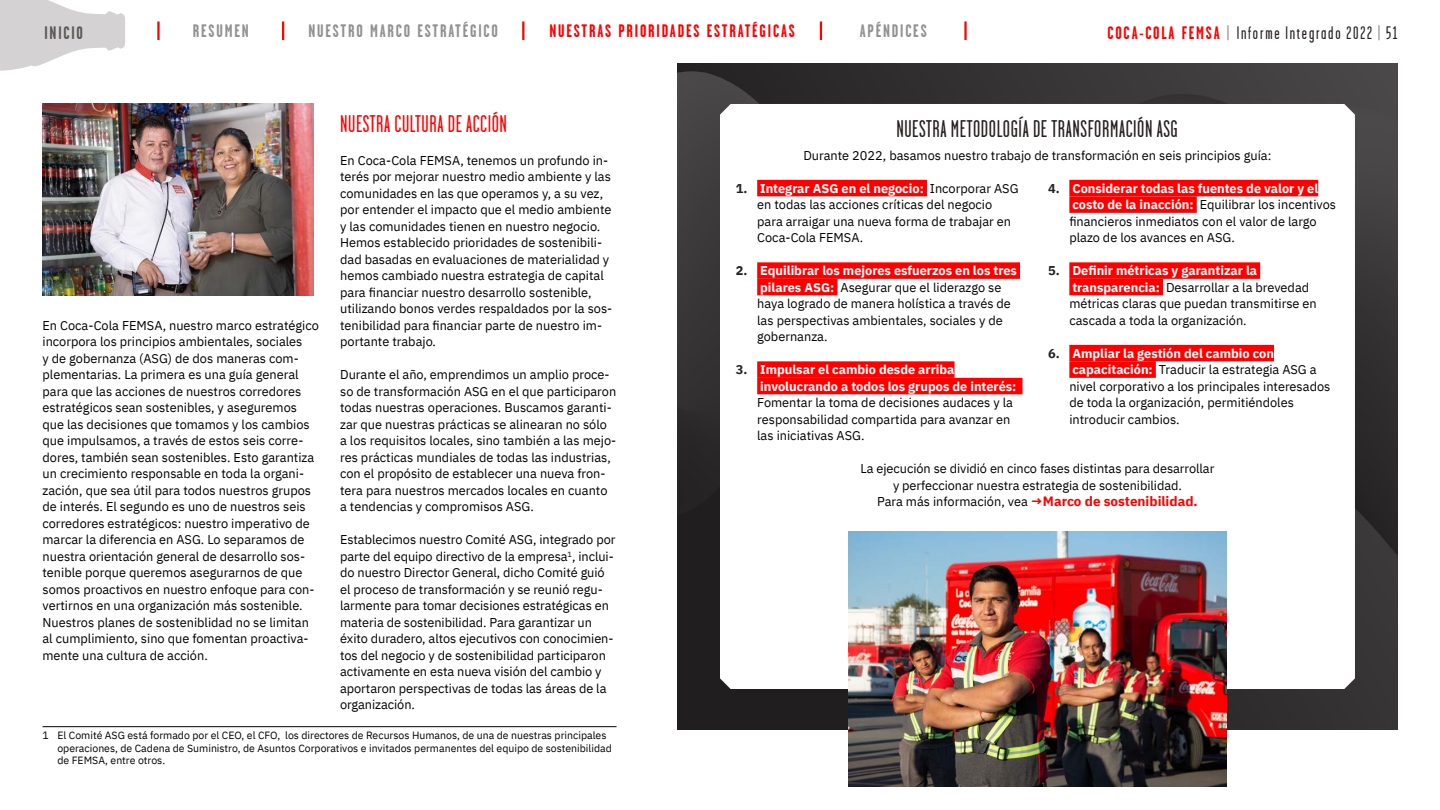
<style>
.page{position:relative;width:1440px;height:810px;background:#fff}
.page>*{position:absolute;margin:0;border:0;box-sizing:border-box;transform-origin:0 0}
.t1{font:24px "Garage Gothic";letter-spacing:.025em;color:#262020}
.t2{font:24px "Garage Gothic";letter-spacing:.025em;color:#f00}
.t3{font:700 18px "Garage Gothic";letter-spacing:.1em;color:#939090}
.t4{font:18px "Garage Gothic";letter-spacing:.1em;color:#262020}
.t5{font:700 18px "Garage Gothic";letter-spacing:.1em;color:#f00}
.t6{font:700 18px "Garage Gothic";letter-spacing:.1em;color:#5c5858}
.t7{font:700 13.5px "IBM Plex Sans";color:#f00}
.t8{font:12.75px/16.5px "IBM Plex Sans";color:#000}
.t9{font:700 12.75px/16.5px "IBM Plex Sans";color:#fff}
.t10{font:10.5px/12.6px "IBM Plex Sans";color:#000}
.s1{font-weight:700;color:#f00}
.s2{color:#939090}
.s3{font-weight:700;color:#262020}
.s4{font-weight:700;color:#fff}
.s5{color:#262020}
.s6{font-weight:400;font-size:12.75px;color:#000}
</style>
<div class="page">
<img style="left:677px;top:64px;width:720px;height:665px">
<hr style="left:43px;top:726px;width:574px;height:1px;background:#000">
<svg style="left:720px;top:104px;width:635px;height:585px"></svg>
<div style="left:757px;top:180px;width:170px;height:16px;background:#f00"></div>
<div style="left:757px;top:262px;width:263px;height:17px;background:#f00"></div>
<div style="left:757px;top:279px;width:80px;height:16px;background:#f00"></div>
<div style="left:757px;top:361px;width:198px;height:17px;background:#f00"></div>
<div style="left:757px;top:378px;width:266px;height:16px;background:#f00"></div>
<div style="left:1069px;top:180px;width:249px;height:16px;background:#f00"></div>
<div style="left:1069px;top:196px;width:128px;height:17px;background:#f00"></div>
<div style="left:1069px;top:262px;width:191px;height:17px;background:#f00"></div>
<div style="left:1069px;top:279px;width:94px;height:16px;background:#f00"></div>
<div style="left:1069px;top:345px;width:205px;height:16px;background:#f00"></div>
<div style="left:1069px;top:361px;width:87px;height:17px;background:#f00"></div>
<img style="left:848px;top:531px;width:379px;height:256px">
<img style="left:43px;top:104px;width:270px;height:191px">
<hr style="left:157px;top:21px;width:3px;height:19px;background:#f00">
<svg style="left:282px;top:21px;width:2px;height:19px"></svg>
<svg style="left:522px;top:21px;width:2px;height:19px"></svg>
<svg style="left:820px;top:21px;width:2px;height:19px"></svg>
<hr style="left:964px;top:21px;width:3px;height:19px;background:#f00">
<svg style="left:0;top:0;width:125px;height:71px"></svg>
<h2 class="t6" style="left:44px;top:23px;width:40px">INICIO</h2>
<h2 class="t3" style="left:193px;top:21px;width:57px">RESUMEN</h2>
<h2 class="t3" style="left:309px;top:21px;width:191px">NUESTRO MARCO ESTRATÉGICO</h2>
<h2 class="t5" style="left:549px;top:21px;width:247px">NUESTRAS PRIORIDADES ESTRATÉGICAS</h2>
<h2 class="t3" style="left:860px;top:21px;width:69px">APÉNDICES</h2>
<h2 class="t4" style="left:1107px;top:23px;width:292px"><span class="s1">COCA-COLA FEMSA</span> <span class="s2">|</span> Informe Integrado 2022 <span class="s2">|</span> 51</h2>
<p class="t8" style="left:43px;top:316px;width:278px">En Coca-Cola FEMSA, nuestro marco estratégico incorpora los principios ambientales, sociales<br>y de gobernanza (ASG) de dos maneras com&shy;plementarias. La primera es una guía general para que las acciones de nuestros corredores estratégicos sean sostenibles, y aseguremos que las decisiones que tomamos y los cambios que impulsamos, a través de estos seis corre&shy;dores, también sean sostenibles. Esto garantiza un crecimiento responsable en toda la organi&shy;zación, que sea útil para todos nuestros grupos de interés. El segundo es uno de nuestros seis corredores estratégicos: nuestro imperativo de marcar la diferencia en ASG. Lo separamos de nuestra orientación general de desarrollo sos&shy;tenible porque queremos asegurarnos de que somos proactivos en nuestro enfoque para con&shy;vertirnos en una organización más sostenible.<br>Nuestros planes de sosteniblidad no se limitan al cumplimiento, sino que fomentan proactiva&shy;mente una cultura de acción.</p>
<h1 class="t2" style="left:340px;top:111px;width:168px">NUESTRA CULTURA DE ACCIÓN</h1>
<p class="t8" style="left:340px;top:151px;width:274px">En Coca-Cola FEMSA, tenemos un profundo in&shy;terés por mejorar nuestro medio ambiente y las comunidades en las que operamos y, a su vez, por entender el impacto que el medio ambiente y las comunidades tienen en nuestro negocio.<br>Hemos establecido prioridades de sostenibili&shy;dad basadas en evaluaciones de materialidad y hemos cambiado nuestra estrategia de capital para financiar nuestro desarrollo sostenible, utilizando bonos verdes respaldados por la sos&shy;tenibilidad para financiar parte de nuestro im&shy;portante trabajo.</p>
<p class="t8" style="left:340px;top:366px;width:278px">Durante el año, emprendimos un amplio proce&shy;so de transformación ASG en el que participaron todas nuestras operaciones. Buscamos garanti&shy;zar que nuestras prácticas se alinearan no sólo a los requisitos locales, sino también a las mejo&shy;res prácticas mundiales de todas las industrias, con el propósito de establecer una nueva fron&shy;tera para nuestros mercados locales en cuanto a tendencias y compromisos ASG.</p>
<p class="t8" style="left:340px;top:531px;width:277px">Establecimos nuestro Comité ASG, integrado por parte del equipo directivo de la empresa<sup>1</sup>, inclui&shy;do nuestro Director General, dicho Comité guió el proceso de transformación y se reunió regu&shy;larmente para tomar decisiones estratégicas en materia de sostenibilidad. Para garantizar un éxito duradero, altos ejecutivos con conocimien&shy;tos del negocio y de sostenibilidad participaron activamente en esta nueva visión del cambio y aportaron perspectivas de todas las áreas de la organización.</p>
<p class="t10" style="left:57px;top:728px;width:556px;text-indent:-15px">1 El Comité ASG está formado por el CEO, el CFO, los directores de Recursos Humanos, de una de nuestras principales operaciones, de Cadena de Suministro, de Asuntos Corporativos e invitados permanentes del equipo de sostenibilidad de FEMSA, entre otros.</p>
<h1 class="t1" style="left:896px;top:116px;width:283px">NUESTRA METODOLOGÍA DE TRANSFORMACIÓN ASG</h1>
<p class="t8" style="left:803px;top:146px;width:470px">Durante 2022, basamos nuestro trabajo de transformación en seis principios guía:</p>
<p class="t8" style="left:757px;top:179px;width:263px;text-indent:-21px"><span class="s3">1.</span> <span class="s4">Integrar ASG en el negocio:</span> Incorporar ASG en todas las acciones críticas del negocio para arraigar una nueva forma de trabajar en Coca‑Cola FEMSA.</p>
<p class="t8" style="left:757px;top:261px;width:261px;text-indent:-21px"><span class="s3">2.</span> <span class="s4">Equilibrar los mejores esfuerzos en los tres pilares ASG:</span> Asegurar que el liderazgo se haya logrado de manera holística a través de las perspectivas ambientales, sociales y de gobernanza.</p>
<p class="t9" style="left:760px;top:360px;width:258px;text-indent:-24px"><span class="s5">3.</span> Impulsar el cambio desde arriba involucrando a todos los grupos de interés:</p>
<p class="t8" style="left:757px;top:393px;width:257px">Fomentar la toma de decisiones audaces y la responsabilidad compartida para avanzar en las iniciativas ASG.</p>
<p class="t8" style="left:1069px;top:179px;width:268px;text-indent:-21px"><span class="s3">4.</span> <span class="s4">Considerar todas las fuentes de valor y el costo de la inacción:</span> Equilibrar los incentivos financieros inmediatos con el valor de largo plazo de los avances en ASG.</p>
<p class="t8" style="left:1069px;top:261px;width:249px;text-indent:-21px"><span class="s3">5.</span> <span class="s4">Definir métricas y garantizar la transparencia:</span> Desarrollar a la brevedad métricas claras que puedan transmitirse en cascada a toda la organización.</p>
<p class="t8" style="left:1069px;top:344px;width:263px;text-indent:-21px"><span class="s3">6.</span> <span class="s4">Ampliar la gestión del cambio con capacitación:</span> Traducir la estrategia ASG a nivel corporativo a los principales interesados de toda la organización, permitiéndoles introducir cambios.</p>
<p class="t8" style="left:861px;top:459px;width:355px;text-align:center">La ejecución se dividió en cinco fases distintas para desarrollar y perfeccionar nuestra estrategia de sostenibilidad.</p>
<p class="t7" style="left:877px;top:491px;width:322px"><span class="s6">Para más información, vea</span> →Marco de sostenibilidad.</p>
</div>
